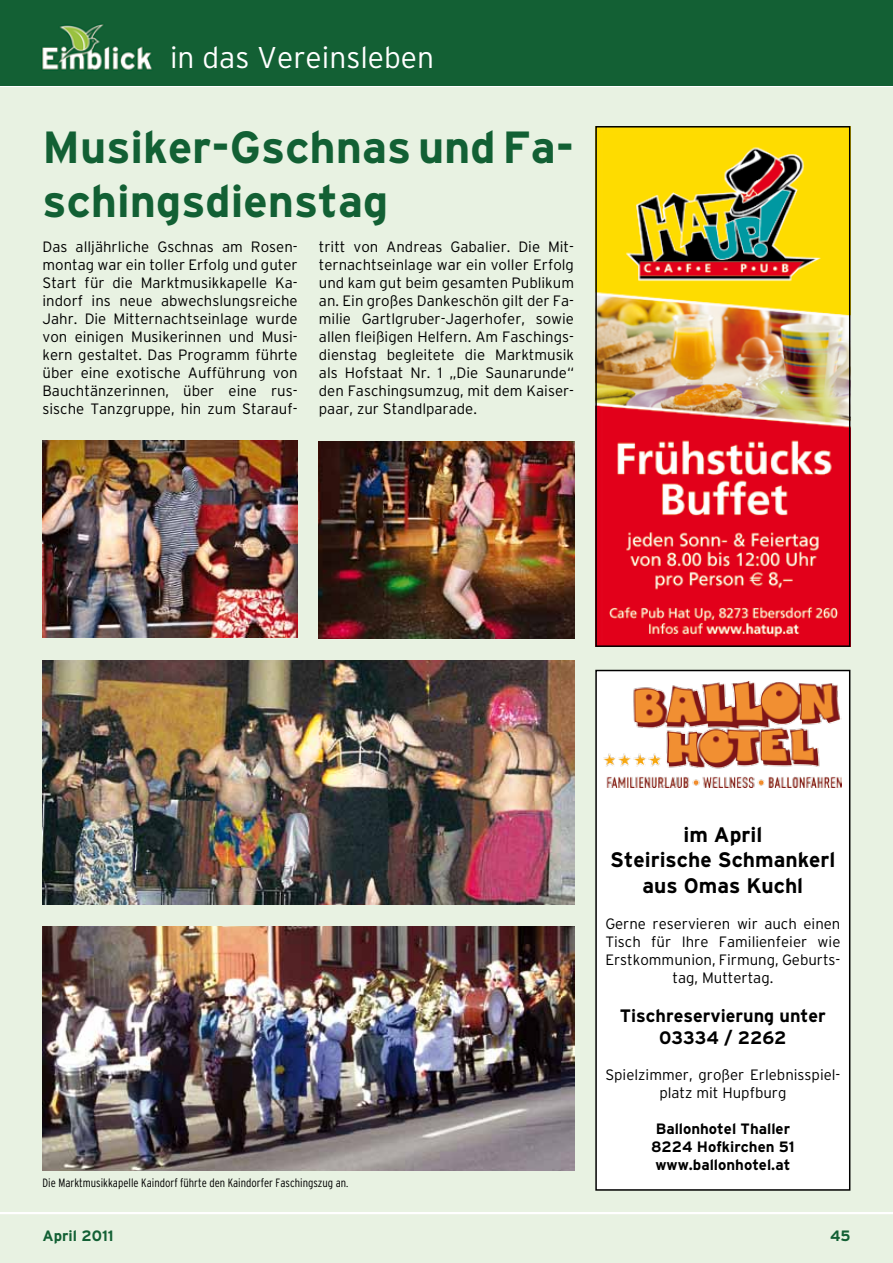
<style>
.page{position:relative;width:893px;height:1263px;background:#fff}
.page>*{position:absolute;margin:0;border:0;box-sizing:border-box;transform-origin:0 0}
.t1{font:700 45px/54px "Interstate";color:#126034}
.t2{font:300 30px "Interstate";color:#fff}
.t3{font:700 21px/25.2px "Interstate";color:#000;text-align:center}
.t4{font:700 18px/21.6px "Interstate";color:#000;text-align:center}
.t5{font:300 15px/18px "Interstate";color:#000;text-align:justify}
.t6{font:700 15px/18px "Interstate";color:#000;text-align:center}
.t7{font:700 15px "Interstate";color:#126034}
.t8{font:300 condensed 12px "Interstate";color:#000}
</style>
<div class="page">
<div style="left:0;top:0;width:893px;height:85px;background:#136034"></div>
<div style="left:0;top:87px;width:893px;height:1176px;background:#e8f2e2"></div>
<hr style="left:0;top:1212px;width:893px;height:2px;background:#fff">
<img style="left:598px;top:129px;width:249px;height:515px">
<div style="left:595px;top:126px;width:255px;height:521px;border:2px solid #000"></div>
<img style="left:43px;top:927px;width:531px;height:243px">
<img style="left:43px;top:661px;width:531px;height:243px">
<img style="left:43px;top:441px;width:255px;height:197px">
<img style="left:319px;top:441px;width:255px;height:198px">
<div style="left:596px;top:670px;width:254px;height:520px;background:#fff"></div>
<div style="left:595px;top:670px;width:255px;height:521px;border:2px solid #000"></div>
<img style="left:604px;top:681px;width:238px;height:107px">
<h2 class="t2" style="left:170px;top:41px;width:265px">in das Vereinsleben</h2>
<h1 class="t1" style="left:43px;top:120px;width:533px">Musiker-Gschnas und Fa&shy;schingsdienstag</h1>
<p class="t5" style="left:43px;top:238px;width:257px">Das alljährliche Gschnas am Rosen&shy;montag war ein toller Erfolg und guter Start für die Marktmusikkapelle Ka&shy;indorf ins neue abwechslungsreiche Jahr. Die Mitternachtseinlage wurde von einigen Musikerinnen und Musi&shy;kern gestaltet. Das Programm führte über eine exotische Aufführung von Bauchtänzerinnen, über eine rus&shy;sische Tanzgruppe, hin zum Starauf-</p>
<p class="t5" style="left:319px;top:238px;width:257px">tritt von Andreas Gabalier. Die Mit&shy;ternachtseinlage war ein voller Erfolg und kam gut beim gesamten Publikum an. Ein großes Dankeschön gilt der Fa&shy;milie Gartlgruber-Jagerhofer, sowie allen fleißigen Helfern. Am Faschings&shy;dienstag begleitete die Marktmusik als Hofstaat Nr. 1 „Die Saunarunde“ den Faschingsumzug, mit dem Kaiser&shy;paar, zur Standlparade.</p>
<p class="t8" style="left:43px;top:1176px;width:307px">Die Marktmusikkapelle Kaindorf führte den Kaindorfer Faschingszug an.</p>
<h3 class="t3" style="left:610px;top:822px;width:227px">im April<br>Steirische Schmankerl aus Omas Kuchl</h3>
<p class="t5" style="left:605px;top:914px;width:237px;text-align:center">Gerne reservieren wir auch einen<br>Tisch für Ihre Familienfeier wie<br>Erstkommunion, Firmung, Geburts&shy;tag, Muttertag.</p>
<p class="t4" style="left:620px;top:1005px;width:208px">Tischreservierung unter<br>03334 / 2262</p>
<p class="t5" style="left:605px;top:1065px;width:237px;text-align:center">Spielzimmer, großer Erlebnisspiel&shy;platz mit Hupfburg</p>
<p class="t6" style="left:651px;top:1119px;width:145px">Ballonhotel Thaller<br>8224 Hofkirchen 51 www.ballonhotel.at</p>
<p class="t7" style="left:43px;top:1227px;width:73px">April 2011</p>
<p class="t7" style="left:830px;top:1227px;width:22px">45</p>
</div>
